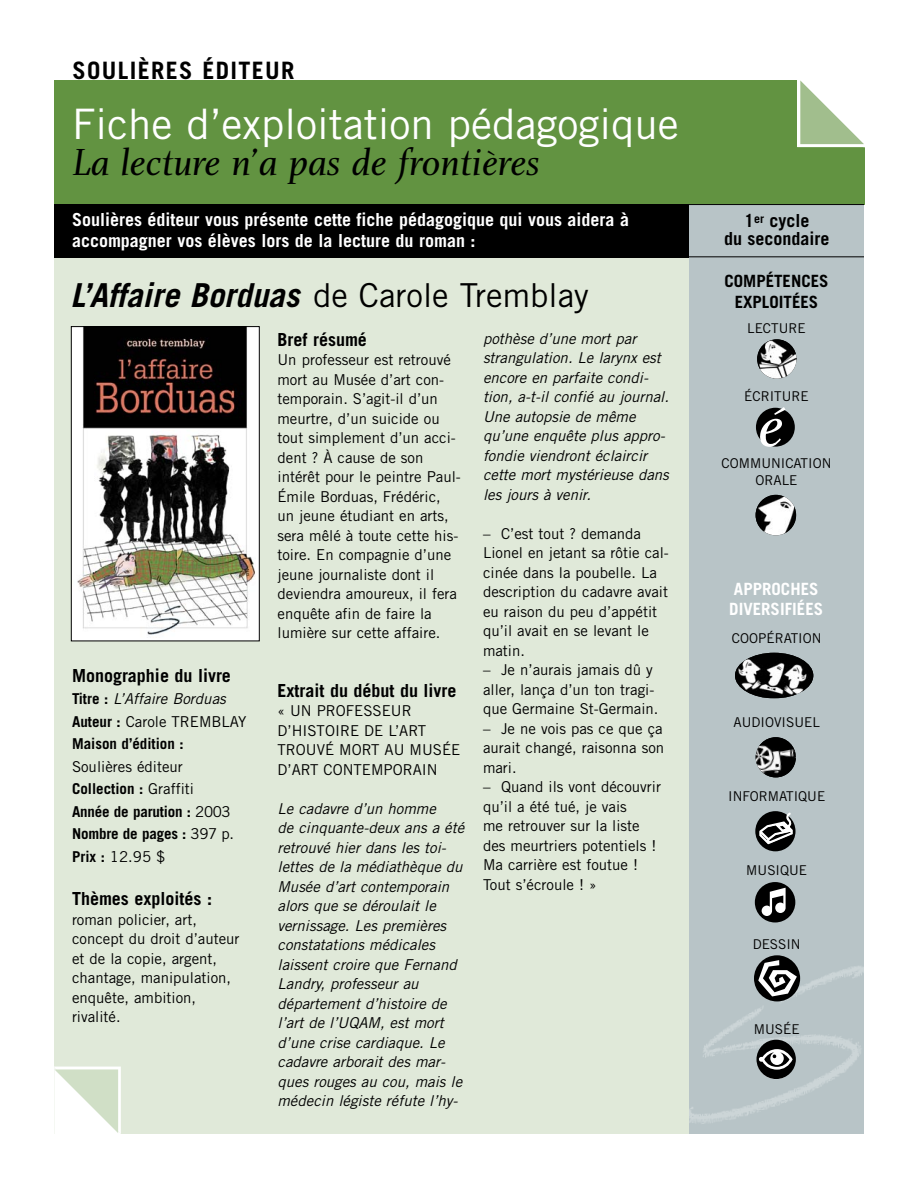
<style>
.page{position:relative;width:918px;height:1188px;background:#fff}
.page>*{position:absolute;margin:0;border:0;box-sizing:border-box;transform-origin:0 0}
.t1{font:62.4px "Charlotte Book Italic Plain";color:#fff}
.t2{font:42px "Trade Gothic";color:#fff}
.t3{font:39px "Charlotte Book Italic Plain";color:#000}
.t4{font:38.4px "FF Dingbests";color:#fff}
.t5{font:italic 700 33px "Trade Gothic";color:#000}
.t6{font:700 24px "Trade Gothic";letter-spacing:.055em;color:#000}
.t7{font:700 18px/21px "Trade Gothic";color:#fff}
.t8{font:700 18px/18px "Trade Gothic";color:#000;text-align:center}
.t9{font:700 16.95px/20.2px "Trade Gothic";color:#000;text-align:center}
.t10{font:700 16.95px/20.2px "Trade Gothic";color:#fff}
.t11{font:15px/19.5px "Trade Gothic";color:#000}
.t12{font:italic 15px/19.5px "Trade Gothic";color:#000}
.t13{font:700 15px/22.5px "Trade Gothic";letter-spacing:-.01em;color:#000}
.t14{font:13.5px/17px "Trade Gothic";color:#000;text-align:center}
.s1{font-weight:400;font-style:normal}
.s2{font-weight:400;font-style:italic}
.s3{font-weight:400}
</style>
<div class="page">
<div style="left:54px;top:184px;width:639px;height:950px;background:#e0e9d9"></div>
<div style="left:54px;top:81px;width:810px;height:124px;background:#629341"></div>
<div style="left:54px;top:205px;width:637px;height:53px;background:#000"></div>
<div style="left:689px;top:205px;width:175px;height:929px;background:#b8c4c7"></div>
<img style="left:689px;top:966px;width:175px;height:158px">
<img style="left:73px;top:328px;width:185px;height:311px">
<div style="left:71px;top:326px;width:189px;height:315px;border:1px solid #000"></div>
<hr style="left:684px;top:204px;width:180px;height:1px;background:#000">
<hr style="left:54px;top:257px;width:810px;height:1px;background:#000">
<svg style="left:54px;top:1067px;width:67px;height:67px"></svg>
<svg style="left:797px;top:80px;width:67px;height:68px"></svg>
<img style="left:756px;top:737px;width:40px;height:40px;border-radius:50%">
<img style="left:735px;top:653px;width:78px;height:45px;border-radius:50%">
<img style="left:757px;top:339px;width:40px;height:40px;border-radius:50%">
<div style="left:756px;top:408px;width:39px;height:39px;background:#000;border-radius:50%"></div>
<img style="left:756px;top:495px;width:40px;height:40px;border-radius:50%">
<div style="left:755px;top:811px;width:41px;height:40px;background:#000;border-radius:50%"></div>
<svg style="left:754px;top:956px;width:46px;height:45px"></svg>
<svg style="left:756px;top:884px;width:37px;height:37px"></svg>
<svg style="left:757px;top:1040px;width:39px;height:39px"></svg>
<h3 class="t6" style="left:73px;top:62px;width:223px">SOULIÈRES ÉDITEUR</h3>
<h2 class="t2" style="left:72px;top:109px;width:608px">Fiche d’exploitation pédagogique</h2>
<h3 class="t3" style="left:72px;top:147px;width:469px">La lecture n’a pas de frontières</h3>
<p class="t7" style="left:72px;top:210px;width:559px">Soulières éditeur vous présente cette fiche pédagogique qui vous aidera à accompagner vos élèves lors de la lecture du roman :</p>
<p class="t8" style="left:724px;top:213px;width:107px">1<sup>er</sup> cycle<br>du secondaire</p>
<h3 class="t5" style="left:70px;top:283px;width:520px">L’Affaire Borduas <span class="s1">de Carole Tremblay</span></h3>
<p class="t8" style="left:72px;top:668px;width:160px">Monographie du livre</p>
<p class="t13" style="left:72px;top:689px;width:176px">Titre : <span class="s2">L’Affaire Borduas<br></span>Auteur : <span class="s3">Carole TREMBLAY<br></span>Maison d’édition :</p>
<p class="t13" style="left:72px;top:757px;width:164px"><span class="s3">Soulières éditeur<br></span>Collection : <span class="s3">Graffiti<br></span>Année de parution : <span class="s3">2003<br></span>Nombre de pages : <span class="s3">397 p.<br></span>Prix : <span class="s3">12.95 $</span></p>
<p class="t8" style="left:72px;top:892px;width:142px">Thèmes exploités :</p>
<p class="t11" style="left:72px;top:911px;width:169px">roman policier, art, concept du droit d’auteur et de la copie, argent, chantage, manipulation, enquête, ambition, rivalité.</p>
<p class="t8" style="left:278px;top:332px;width:91px">Bref résumé</p>
<p class="t11" style="left:278px;top:352px;width:185px">Un professeur est retrouvé mort au Musée d’art con&shy;temporain. S’agit-il d’un meurtre, d’un suicide ou tout simplement d’un acci&shy;dent ? À cause de son intérêt pour le peintre Paul-<br>Émile Borduas, Frédéric, un jeune étudiant en arts, sera mêlé à toute cette his&shy;toire. En compagnie d’une jeune journaliste dont il deviendra amoureux, il fera enquête afin de faire la lumière sur cette affaire.</p>
<p class="t8" style="left:278px;top:683px;width:180px">Extrait du début du livre</p>
<p class="t11" style="left:278px;top:703px;width:184px">« UN PROFESSEUR<br>D’HISTOIRE DE L’ART<br>TROUVÉ MORT AU MUSÉE<br>D’ART CONTEMPORAIN</p>
<p class="t12" style="left:278px;top:800px;width:188px">Le cadavre d’un homme<br>de cinquante-deux ans a été retrouvé hier dans les toi&shy;lettes de la médiathèque du<br>Musée d’art contemporain alors que se déroulait le vernissage. Les premières constatations médicales laissent croire que Fernand<br>Landry, professeur au département d’histoire de l’art de l’UQAM, est mort d’une crise cardiaque. Le cadavre arborait des mar&shy;ques rouges au cou, mais le médecin légiste réfute l’hy-</p>
<p class="t12" style="left:483px;top:330px;width:187px">pothèse d’une mort par strangulation. Le larynx est encore en parfaite condi&shy;tion, a-t-il confié au journal.<br>Une autopsie de même qu’une enquête plus appro&shy;fondie viendront éclaircir cette mort mystérieuse dans les jours à venir.</p>
<p class="t11" style="left:483px;top:525px;width:187px">– C’est tout ? demanda<br>Lionel en jetant sa rôtie cal&shy;cinée dans la poubelle. La description du cadavre avait eu raison du peu d’appétit qu’il avait en se levant le matin.</p>
<p class="t11" style="left:483px;top:662px;width:177px">– Je n’aurais jamais dû y aller, lança d’un ton tragi&shy;que Germaine St-Germain.</p>
<p class="t11" style="left:483px;top:720px;width:183px;text-align:justify">– Je ne vois pas ce que ça aurait changé, raisonna son mari.</p>
<p class="t11" style="left:483px;top:779px;width:180px">– Quand ils vont découvrir qu’il a été tué, je vais<br>me retrouver sur la liste des meurtriers potentiels !<br>Ma carrière est foutue !<br>Tout s’écroule ! »</p>
<p class="t9" style="left:724px;top:273px;width:106px">COMPÉTENCES<br>EXPLOITÉES</p>
<p class="t14" style="left:747px;top:321px;width:60px">LECTURE</p>
<p class="t14" style="left:744px;top:389px;width:66px">ÉCRITURE</p>
<h1 class="t1" style="left:758px;top:402px;width:27px">é</h1>
<p class="t14" style="left:722px;top:456px;width:111px">COMMUNICATION<br>ORALE</p>
<p class="t10" style="left:729px;top:580px;width:95px">APPROCHES<br>DIVERSIFIÉES</p>
<p class="t14" style="left:732px;top:631px;width:91px">COOPÉRATION</p>
<p class="t14" style="left:734px;top:715px;width:88px">AUDIOVISUEL</p>
<p class="t14" style="left:728px;top:789px;width:99px">INFORMATIQUE</p>
<h3 class="t4" style="left:757px;top:806px;width:40px">w</h3>
<p class="t14" style="left:746px;top:863px;width:62px">MUSIQUE</p>
<p class="t14" style="left:753px;top:937px;width:50px">DESSIN</p>
<p class="t14" style="left:754px;top:1022px;width:47px">MUSÉE</p>
</div>
